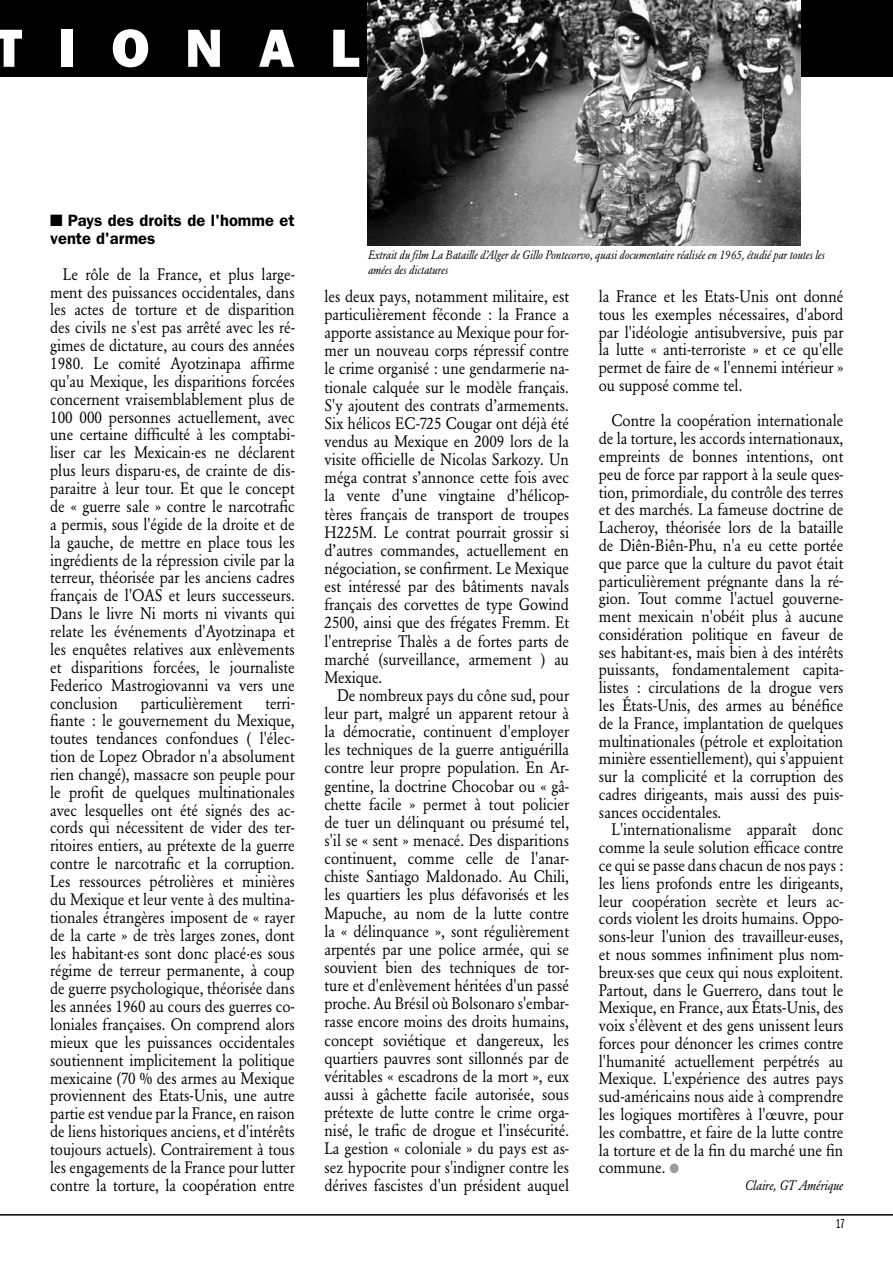
<style>
.page{position:relative;width:893px;height:1263px;background:#fff}
.page>*{position:absolute;margin:0;border:0;box-sizing:border-box;transform-origin:0 0}
.t1{font:54px "ITC Franklin Gothic Std Hvy";letter-spacing:.665em;color:#fff}
.t2{font:16.5px/17.9px "Garamond BE";color:#000;text-align:justify;scale:.91 1}
.t3{font:600 16.5px/17.9px "ITC Franklin Gothic Std";color:#000}
.t4{font:italic 13.5px "Garamond BE";color:#000;scale:.91 1}
.t5{font:13.5px "ITC Franklin Gothic Std Bk X Cp";color:#000}
.t6{font:italic 12px/15px "Garamond BE";color:#000;scale:.91 1}
.s1{color:#9d9d9c}
</style>
<div class="page">
<hr style="left:0;top:1214px;width:893px;height:1px;background:#000">
<div style="left:0;top:0;width:893px;height:77px;background:#000"></div>
<img style="left:367px;top:0;width:434px;height:246px">
<h1 class="t1" style="left:-4px;top:17px;width:365px">TIONAL</h1>
<p class="t3" style="left:50px;top:211px;width:246px">■ Pays des droits de l'homme et vente d'armes</p>
<p class="t2" style="left:50px;top:265px;width:270px;text-indent:13px">Le rôle de la France, et plus large&shy;ment des puissances occidentales, dans les actes de torture et de disparition des civils ne s'est pas arrêté avec les ré&shy;gimes de dictature, au cours des années 1980. Le comité Ayotzinapa affirme qu'au Mexique, les disparitions forcées concernent vraisemblablement plus de 100 000 personnes actuellement, avec une certaine difficulté à les comptabi&shy;liser car les Mexicain·es ne déclarent plus leurs disparu·es, de crainte de dis&shy;paraitre à leur tour. Et que le concept de « guerre sale » contre le narcotrafic a permis, sous l'égide de la droite et de la gauche, de mettre en place tous les ingrédients de la répression civile par la terreur, théorisée par les anciens cadres français de l'OAS et leurs successeurs.<br>Dans le livre Ni morts ni vivants qui relate les événements d'Ayotzinapa et les enquêtes relatives aux enlèvements et disparitions forcées, le journaliste Federico Mastrogiovanni va vers une conclusion</p>
<p class="t2" style="left:141px;top:694px;width:113px">particulièrement</p>
<p class="t2" style="left:50px;top:694px;width:270px;text-indent:215px">terri&shy;fiante : le gouvernement du Mexique, toutes tendances confondues ( l'élec&shy;tion de Lopez Obrador n'a absolument rien changé), massacre son peuple pour le profit de quelques multinationales avec lesquelles ont été signés des ac&shy;cords qui nécessitent de vider des ter&shy;ritoires entiers, au prétexte de la guerre contre le narcotrafic et la corruption.<br>Les ressources pétrolières et minières du Mexique et leur vente à des multina&shy;tionales étrangères imposent de « rayer de la carte » de très larges zones, dont les habitant·es sont donc placé·es sous régime de terreur permanente, à coup de guerre psychologique, théorisée dans les années 1960 au cours des guerres co&shy;loniales françaises. On comprend alors mieux que les puissances occidentales soutiennent implicitement la politique mexicaine (70 % des armes au Mexique proviennent des Etats-Unis, une autre partie est vendue par la France, en raison de liens historiques anciens, et d'intérêts toujours actuels). Contrairement à tous les engagements de la France pour lutter contre la torture, la coopération entre</p>
<p class="t6" style="left:368px;top:248px;width:504px">Extrait du film La Bataille d’Alger de Gillo Pontecorvo, quasi documentaire réalisée en 1965, étudié par toutes les amées des dictatures</p>
<p class="t2" style="left:324px;top:287px;width:270px">les deux pays, notamment militaire, est particulièrement féconde : la France a apporte assistance au Mexique pour for&shy;mer un nouveau corps répressif contre le crime organisé : une gendarmerie na&shy;tionale calquée sur le modèle français.<br>S'y ajoutent des contrats d’armements.<br>Six hélicos EC-725 Cougar ont déjà été vendus au Mexique en 2009 lors de la visite officielle de Nicolas Sarkozy. Un méga contrat s’annonce cette fois avec la vente d’une vingtaine d’hélicop&shy;tères français de transport de troupes H225M. Le contrat pourrait grossir si d’autres commandes, actuellement en négociation, se confirment. Le Mexique est intéressé par des bâtiments navals français des corvettes de type Gowind 2500, ainsi que des frégates Fremm. Et l'entreprise Thalès a de fortes parts de marché (surveillance, armement ) au Mexique.</p>
<p class="t2" style="left:324px;top:686px;width:270px;text-indent:13px">De nombreux pays du cône sud, pour leur part, malgré un apparent retour à la démocratie, continuent d'employer les techniques de la guerre antiguérilla contre leur propre population. En Ar&shy;gentine, la doctrine Chocobar ou « gâ&shy;chette facile » permet à tout policier de tuer un délinquant ou présumé tel, s'il se « sent » menacé. Des disparitions continuent, comme celle de l'anar&shy;chiste Santiago Maldonado. Au Chili, les quartiers les plus défavorisés et les Mapuche, au nom de la lutte contre la « délinquance », sont régulièrement arpentés par une police armée, qui se souvient bien des techniques de tor&shy;ture et d'enlèvement héritées d'un passé proche. Au Brésil où Bolsonaro s'embar&shy;rasse encore moins des droits humains, concept soviétique et dangereux, les quartiers pauvres sont sillonnés par de véritables « escadrons de la mort », eux aussi à gâchette facile autorisée, sous prétexte de lutte contre le crime orga&shy;nisé, le trafic de drogue et l'insécurité.<br>La gestion « coloniale » du pays est as&shy;sez hypocrite pour s'indigner contre les dérives fascistes d'un président auquel</p>
<p class="t2" style="left:599px;top:287px;width:270px">la France et les Etats-Unis ont donné tous les exemples nécessaires, d'abord par l'idéologie antisubversive, puis par la lutte « anti-terroriste » et ce qu'elle permet de faire de « l'ennemi intérieur » ou supposé comme tel.</p>
<p class="t2" style="left:599px;top:412px;width:270px;text-indent:13px">Contre la coopération internationale de la torture, les accords internationaux, empreints de bonnes intentions, ont peu de force par rapport à la seule ques&shy;tion, primordiale, du contrôle des terres et des marchés. La fameuse doctrine de Lacheroy, théorisée lors de la bataille de Diên-Biên-Phu, n'a eu cette portée que parce que la culture du pavot était particulièrement prégnante dans la ré&shy;gion. Tout comme l'actuel gouverne&shy;ment mexicain n'obéit plus à aucune considération politique en faveur de ses habitant·es, mais bien à des intérêts puissants, fondamentalement capita&shy;listes : circulations de la drogue vers les États-Unis, des armes au bénéfice de la France, implantation de quelques multinationales (pétrole et exploitation minière essentiellement), qui s'appuient sur la complicité et la corruption des cadres dirigeants, mais aussi des puis&shy;sances occidentales.</p>
<p class="t2" style="left:599px;top:821px;width:270px;text-indent:13px">L'internationalisme apparaît donc comme la seule solution efficace contre ce qui se passe dans chacun de nos pays : les liens profonds entre les dirigeants, leur coopération secrète et leurs ac&shy;cords violent les droits humains. Oppo&shy;sons-leur l'union des travailleur·euses, et nous sommes infiniment plus nom&shy;breux·ses que ceux qui nous exploitent.<br>Partout, dans le Guerrero, dans tout le Mexique, en France, aux États-Unis, des voix s'élèvent et des gens unissent leurs forces pour dénoncer les crimes contre l'humanité actuellement perpétrés au Mexique. L'expérience des autres pays sud-américains nous aide à comprendre les logiques mortifères à l'œuvre, pour les combattre, et faire de la lutte contre la torture et de la fin du marché une fin commune. <span class="s1">●</span></p>
<p class="t4" style="left:745px;top:1177px;width:110px">Claire, GT Amérique</p>
<p class="t5" style="left:836px;top:1216px;width:10px">17</p>
</div>
